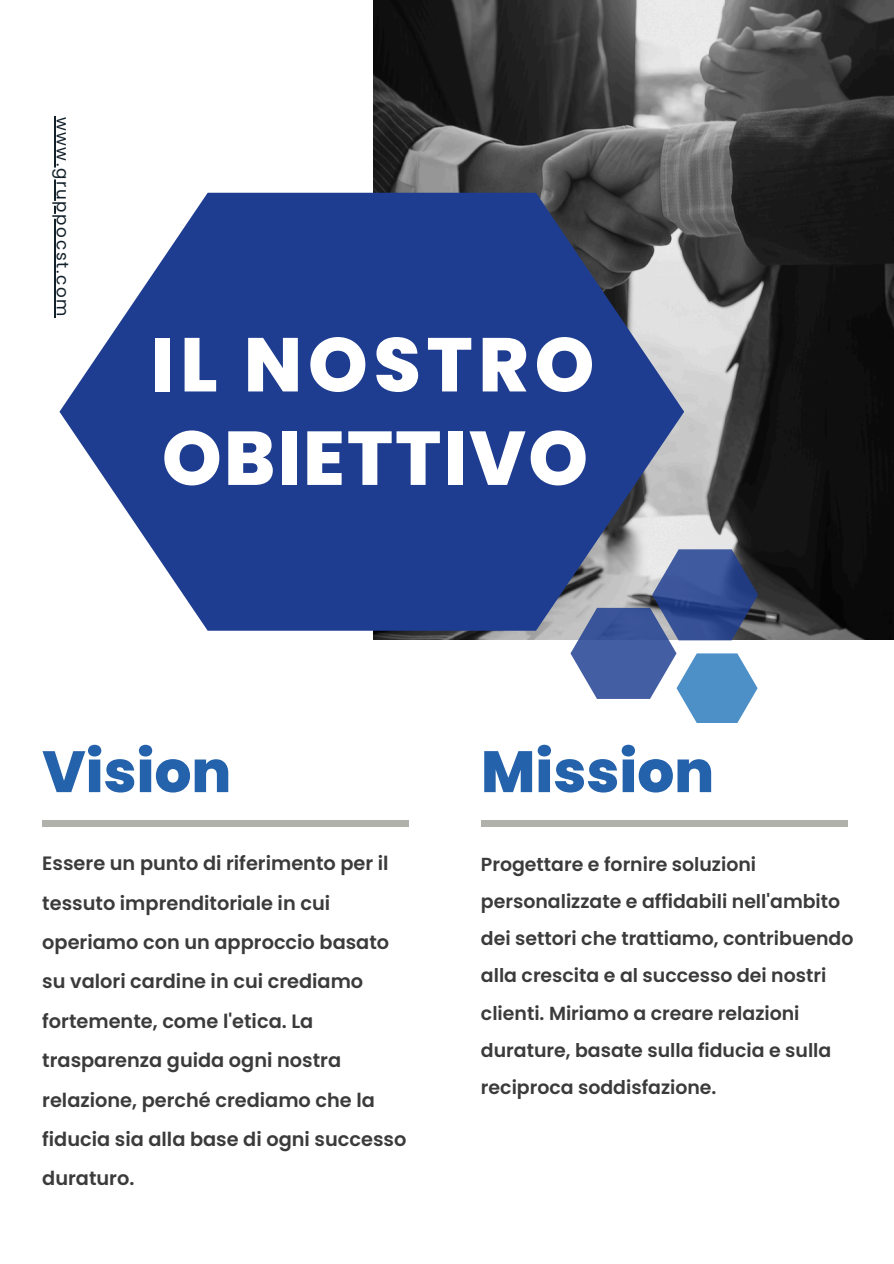
<style>
.page{position:relative;width:894px;height:1264px;background:#fff}
.page>*{position:absolute;margin:0;border:0;box-sizing:border-box;transform-origin:0 0}
.t1{font:800 76.05px/93.4px "Poppins";letter-spacing:.03em;color:#fff}
.t2{font:800 58.2px "Poppins";color:#2562ac}
.t3{font:800 58.05px "Poppins";color:#2562ac}
.t4{font:600 19.35px/39.5px "Poppins";color:#3b3b3b}
.t5{font:600 18.9px/37.2px "Poppins";color:#3b3b3b}
.t6{font:16.8px "Poppins";letter-spacing:.1em;color:#122029}
</style>
<div class="page">
<img style="left:373px;top:0;width:520px;height:639px">
<svg style="left:59px;top:193px;width:625px;height:437px;background:#435c9e"></svg>
<hr style="left:55px;top:116px;width:1px;height:202px;background:#122029">
<div style="left:481px;top:820px;width:366px;height:7px;background:#b1b1ac"></div>
<svg style="left:570px;top:549px;width:188px;height:174px"></svg>
<div style="left:42px;top:820px;width:367px;height:7px;background:#b1b1ac"></div>
<p class="t6" style="left:75px;top:116px;width:201px;rotate:90deg">www.gruppocst.com</p>
<h1 class="t1" style="left:151px;top:318px;width:444px">IL NOSTRO<br>OBIETTIVO</h1>
<h3 class="t3" style="left:42px;top:731px;width:190px">Vision</h3>
<h2 class="t2" style="left:481px;top:731px;width:235px">Mission</h2>
<p class="t4" style="left:42px;top:843px;width:365px">Essere un punto di riferimento per il tessuto imprenditoriale in cui operiamo con un approccio basato su valori cardine in cui crediamo fortemente, come l'etica. La trasparenza guida ogni nostra relazione, perché crediamo che la fiducia sia alla base di ogni successo duraturo.</p>
<p class="t5" style="left:481px;top:845px;width:374px">Progettare e fornire soluzioni personalizzate e affidabili nell'ambito dei settori che trattiamo, contribuendo alla crescita e al successo dei nostri clienti. Miriamo a creare relazioni durature, basate sulla fiducia e sulla reciproca soddisfazione.</p>
</div>
